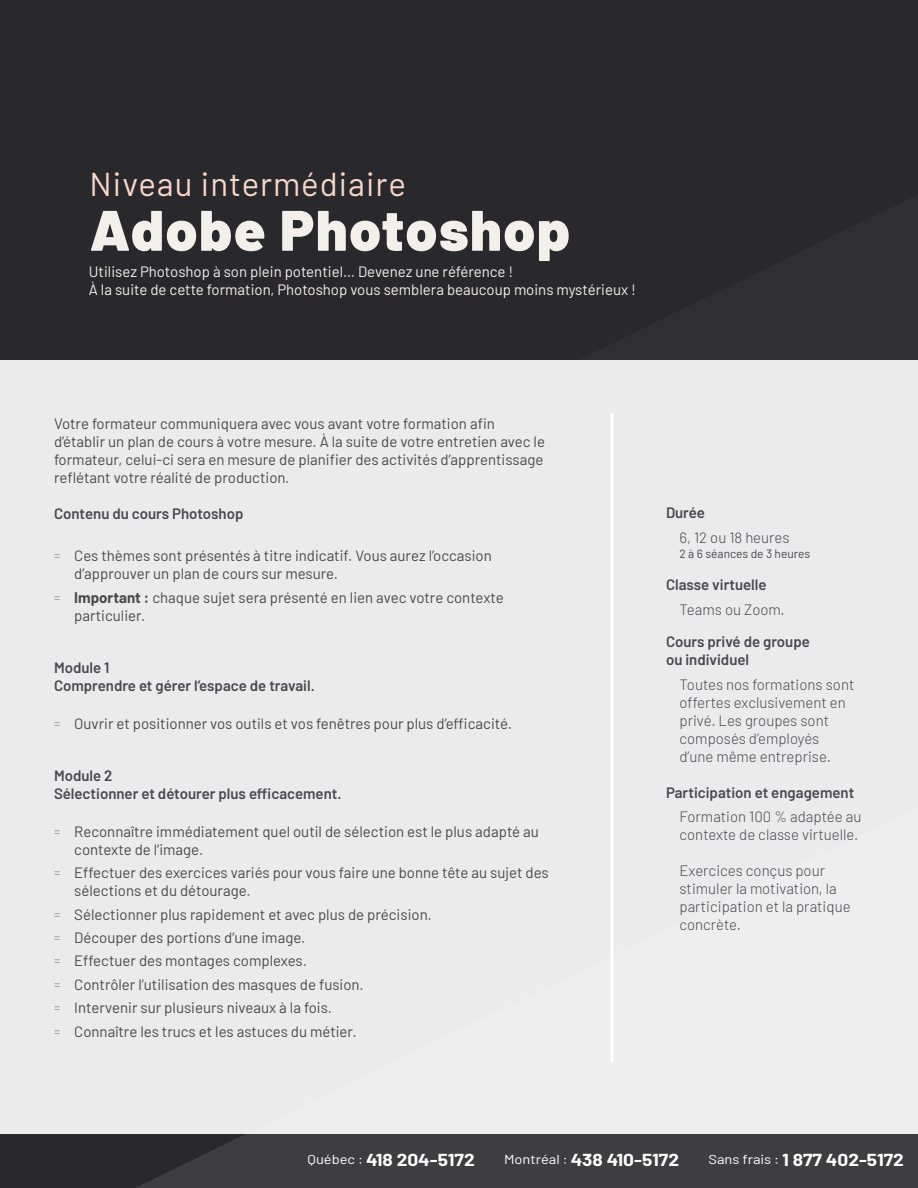
<style>
.page{position:relative;width:918px;height:1188px;background:#29282d}
.page>*{position:absolute;margin:0;border:0;box-sizing:border-box;transform-origin:0 0}
.t1{font:900 57px "Barlow";letter-spacing:.03em;color:#f3f0ec}
.t2{font:33px "Barlow";letter-spacing:.03em;color:#f6d6c7}
.t3{font:700 16.95px "Barlow";color:#fff;scale:1.13 1}
.t4{font:15px/18px "Barlow";color:#4a4a49}
.t5{font:300 15px/18px "Barlow";color:#49484d}
.t6{font:600 15px/18px "Barlow";color:#49484d}
.t7{font:15px/18px "Barlow";color:#f3f0ec}
.t8{font:12px "Barlow";letter-spacing:-.005em;color:#49484d}
.s1{font-weight:300;font-size:12px;color:#706f6f}
.s2{font-weight:700}
.s3{font-weight:400;font-size:13.05px}
</style>
<div class="page">
<svg style="left:576px;top:360px;width:342px;height:1px"></svg>
<div style="left:0;top:361px;width:918px;height:773px;background:#ebebec"></div>
<div style="left:135px;top:806px;width:783px;height:328px;background:#ebebec"></div>
<hr style="left:610px;top:414px;width:4px;height:648px;background:#fff">
<div style="left:136px;top:1134px;width:782px;height:54px;background:#3e3d42"></div>
<h2 class="t2" style="left:90px;top:160px;width:318px">Niveau intermédiaire</h2>
<h1 class="t1" style="left:90px;top:187px;width:482px">Adobe Photoshop</h1>
<p class="t7" style="left:89px;top:262px;width:549px">Utilisez Photoshop à son plein potentiel… Devenez une référence !<br>À la suite de cette formation, Photoshop vous semblera beaucoup moins mystérieux !</p>
<p class="t4" style="left:54px;top:413px;width:493px">Votre formateur communiquera avec vous avant votre formation afin d’établir un plan de cours à votre mesure. À la suite de votre entretien avec le formateur, celui-ci sera en mesure de planifier des activités d’apprentissage reflétant votre réalité de production.</p>
<p class="t6" style="left:54px;top:503px;width:191px">Contenu du cours Photoshop</p>
<p class="t4" style="left:74px;top:546px;width:419px;text-indent:-20px"><span class="s1">=</span> Ces thèmes sont présentés à titre indicatif. Vous aurez l’occasion d’approuver un plan de cours sur mesure.</p>
<p class="t4" style="left:74px;top:587px;width:431px;text-indent:-20px"><span class="s1">=</span> <span class="s2">Important :</span> chaque sujet sera présenté en lien avec votre contexte particulier.</p>
<p class="t6" style="left:54px;top:657px;width:262px">Module 1<br>Comprendre et gérer l’espace de travail.</p>
<p class="t4" style="left:54px;top:713px;width:459px"><span class="s1">=</span> Ouvrir et positionner vos outils et vos fenêtres pour plus d’efficacité.</p>
<p class="t6" style="left:54px;top:765px;width:289px">Module 2<br>Sélectionner et détourer plus efficacement.</p>
<p class="t4" style="left:74px;top:821px;width:466px;text-indent:-20px"><span class="s1">=</span> Reconnaître immédiatement quel outil de sélection est le plus adapté au contexte de l’image.</p>
<p class="t4" style="left:74px;top:863px;width:476px;text-indent:-20px"><span class="s1">=</span> Effectuer des exercices variés pour vous faire une bonne tête au sujet des sélections et du détourage.</p>
<p class="t4" style="left:54px;top:901px;width:379px;line-height:23.4px"><span class="s1">=</span> Sélectionner plus rapidement et avec plus de précision. <span class="s1">=</span> Découper des portions d’une image.<br><span class="s1">=</span> Effectuer des montages complexes.<br><span class="s1">=</span> Contrôler l’utilisation des masques de fusion.<br><span class="s1">=</span> Intervenir sur plusieurs niveaux à la fois.<br><span class="s1">=</span> Connaître les trucs et les astuces du métier.</p>
<p class="t6" style="left:666px;top:503px;width:40px">Durée</p>
<p class="t5" style="left:680px;top:528px;width:112px">6, 12 ou 18 heures</p>
<p class="t8" style="left:680px;top:545px;width:132px">2 à 6 séances de 3 heures</p>
<p class="t6" style="left:666px;top:574px;width:102px">Classe virtuelle</p>
<p class="t5" style="left:680px;top:599px;width:107px">Teams ou Zoom.</p>
<p class="t6" style="left:666px;top:631px;width:145px">Cours privé de groupe ou individuel</p>
<p class="t5" style="left:680px;top:674px;width:176px">Toutes nos formations sont offertes exclusivement en privé. Les groupes sont composés d’employés d’une même entreprise.</p>
<p class="t6" style="left:666px;top:782px;width:190px">Participation et engagement</p>
<p class="t5" style="left:680px;top:807px;width:183px">Formation 100 % adaptée au contexte de classe virtuelle.</p>
<p class="t5" style="left:680px;top:861px;width:173px">Exercices conçus pour stimuler la motivation, la participation et la pratique concrète.</p>
<p class="t3" style="left:308px;top:1147px;width:149px"><span class="s3">Québec :</span> 418 204-5172</p>
<p class="t3" style="left:504px;top:1147px;width:156px"><span class="s3">Montréal :</span> 438 410-5172</p>
<p class="t3" style="left:708px;top:1147px;width:175px"><span class="s3">Sans frais :</span> 1 877 402-5172</p>
</div>
